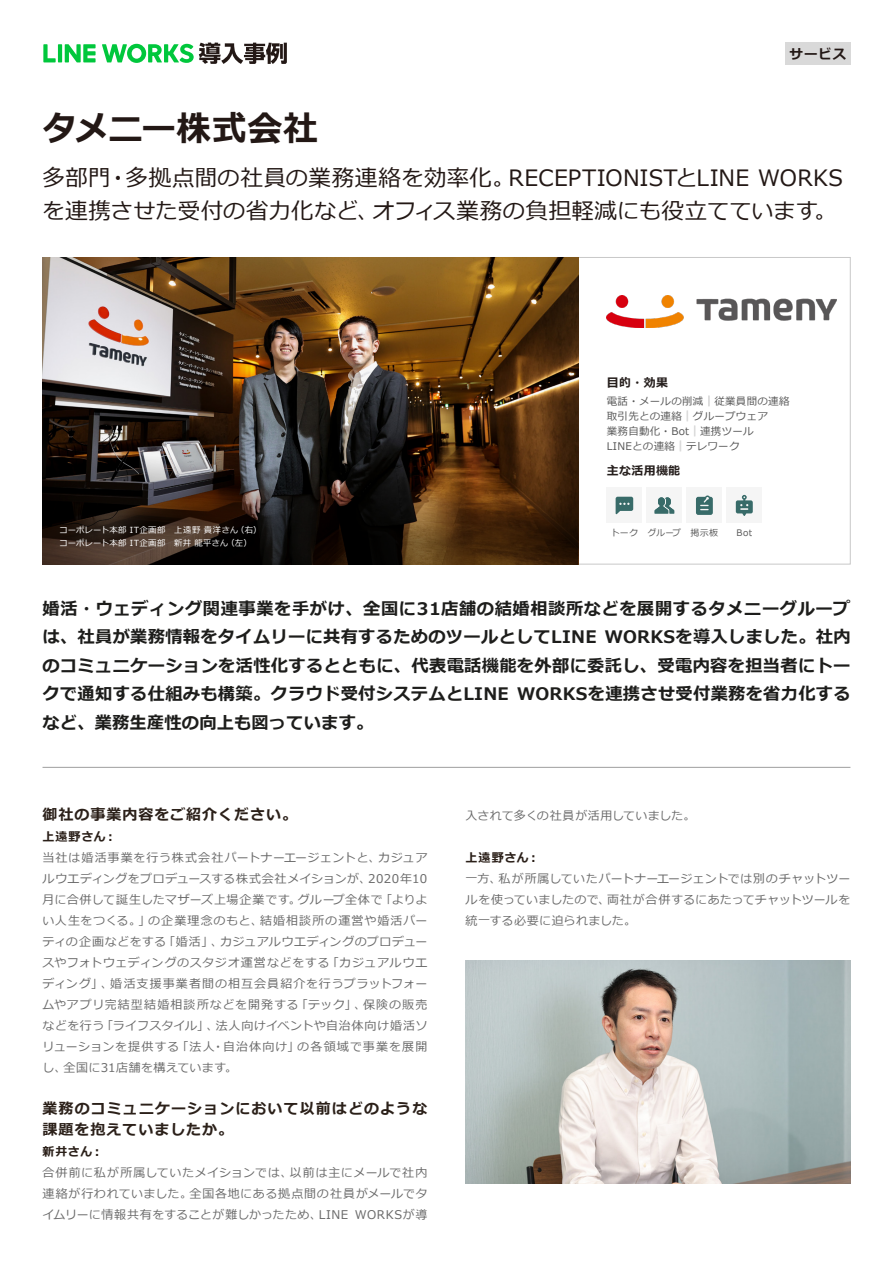
<style>
.page{position:relative;width:893px;height:1263px;background:#fff}
.page>*{position:absolute;margin:0;border:0;box-sizing:border-box;transform-origin:0 0}
.t1{font:700 34.5px "Meiryo";letter-spacing:.02em;color:#231815}
.t2{font:22.5px "Meiryo";letter-spacing:.01em;color:#231815}
.t3{font:700 17.25px/28.5px "Meiryo";letter-spacing:.015em;color:#1d1d1b}
.t4{font:700 17.25px/28.5px "Meiryo";letter-spacing:.035em;color:#1d1d1b;text-align:right}
.t5{font:700 15px/21px "Meiryo";letter-spacing:.065em;color:#2b2019}
.t6{font:700 13.5px "Meiryo";color:#231815}
.t7{font:12px/21px "Meiryo";letter-spacing:.04em;color:#6a6a6a}
.t8{font:12px/21px "Meiryo";letter-spacing:.065em;color:#6a6a6a}
.t9{font:12px "Meiryo";letter-spacing:.015em;color:#6a6a6a}
.t10{font:12px/21px "Meiryo";letter-spacing:.07em;color:#6a6a6a}
.t11{font:12px "Meiryo";letter-spacing:.01em;color:#6a6a6a}
.t12{font:12px "Meiryo";letter-spacing:.02em;color:#6a6a6a}
.t13{font:12px "Meiryo";letter-spacing:.005em;color:#6a6a6a}
.t14{font:700 12px "Meiryo";letter-spacing:.06em;color:#2b2019}
.t15{font:700 12px "Meiryo";letter-spacing:.025em;color:#251e1c}
.t16{font:12px "Meiryo";letter-spacing:.105em;color:#6a6a6a}
.t17{font:12px "Meiryo";letter-spacing:.09em;color:#6a6a6a}
.t18{font:10.5px/15px "Meiryo";letter-spacing:.025em;color:#585858}
.t19{font:9px "Meiryo";letter-spacing:.035em;color:#585858}
.t20{font:9px "Meiryo";letter-spacing:.035em;color:#585858;scale:.95 1}
.t21{font:8.4px/13.5px "Meiryo";letter-spacing:.025em;color:#fff}
.s1{font-size:10.05px;color:#dcdcdc}
</style>
<div class="page">
<svg style="left:102px;top:43px;width:185px;height:21px"></svg>
<hr style="left:58px;top:44px;width:4px;height:18px;background:#00c73c">
<svg style="left:43px;top:44px;width:13px;height:18px"></svg>
<svg style="left:65px;top:44px;width:31px;height:18px"></svg>
<img style="left:43px;top:257px;width:535px;height:167px">
<div style="left:785px;top:43px;width:65px;height:22px;background:#d9d9d9"></div>
<img style="left:607px;top:296px;width:229px;height:32px">
<hr style="left:43px;top:767px;width:807px;height:1px;background:#9e9e9e">
<img style="left:466px;top:960px;width:384px;height:223px">
<div style="left:607px;top:488px;width:35px;height:35px;background:#f5f5f5"></div>
<svg style="left:616px;top:497px;width:17px;height:17px"></svg>
<div style="left:647px;top:488px;width:35px;height:35px;background:#f5f5f5"></div>
<svg style="left:655px;top:497px;width:19px;height:16px"></svg>
<div style="left:687px;top:488px;width:35px;height:35px;background:#f5f5f5"></div>
<svg style="left:696px;top:495px;width:17px;height:20px"></svg>
<div style="left:727px;top:488px;width:35px;height:35px;background:#f5f5f5"></div>
<svg style="left:736px;top:495px;width:17px;height:21px"></svg>
<svg style="left:43px;top:424px;width:535px;height:140px;background:#35261a"></svg>
<p class="t6" style="left:790px;top:44px;width:58px">サービス</p>
<h1 class="t1" style="left:43px;top:104px;width:276px">タメニー株式会社</h1>
<h2 class="t2" style="left:43px;top:162px;width:70px">多部門</h2>
<h2 class="t2" style="left:126px;top:162px;width:391px">多拠点間の社員の業務連絡を効率化。</h2>
<h2 class="t2" style="left:107px;top:162px;width:24px">・</h2>
<h2 class="t2" style="left:508px;top:162px;width:336px">RECEPTIONISTとLINE WORKS</h2>
<h2 class="t2" style="left:43px;top:195px;width:338px">を連携させた受付の省力化など、</h2>
<h2 class="t2" style="left:372px;top:195px;width:447px">オフィス業務の負担軽減にも役立てています</h2>
<h2 class="t2" style="left:814px;top:195px;width:24px">。</h2>
<p class="t21" style="left:226px;top:523px;width:27px;text-indent:-167px">コーポレート本部 IT企画部　上遠野貴洋さん<br>（左(</p>
<p class="t21" style="left:236px;top:523px;width:27px">（右）</p>
<p class="t21" style="left:60px;top:537px;width:170px">コーポレート本部 IT企画部　新井龍平さん</p>
<p class="t15" style="left:607px;top:374px;width:63px">目的・効果</p>
<p class="t18" style="left:607px;top:394px;width:184px">電話・メールの削減<span class="s1">｜</span>従業員間の連絡取引先との連絡<span class="s1">｜</span>グループウェア<br>業務自動化・Bot<span class="s1">｜</span>連携ツール<br>LINEとの連絡<span class="s1">｜</span>テレワーク</p>
<p class="t15" style="left:607px;top:462px;width:75px">主な活用機能</p>
<p class="t19" style="left:611px;top:526px;width:29px">トーク</p>
<p class="t20" style="left:648px;top:526px;width:36px">グループ</p>
<p class="t19" style="left:690px;top:526px;width:29px">掲示板</p>
<p class="t19" style="left:736px;top:526px;width:17px">Bot</p>
<h3 class="t4" style="left:43px;top:595px;width:810px">婚活・ウェディング関連事業を手がけ、全国に31店舗の結婚相談所などを展開するタメニーグループ<br>WORKSを導入しました。社内</h3>
<h3 class="t3" style="left:43px;top:623px;width:556px">は、社員が業務情報をタイムリーに共有するためのツールとしてLINE</h3>
<h3 class="t3" style="left:43px;top:652px;width:809px">のコミュニケーションを活性化するとともに、代表電話機能を外部に委託し、受電内容を担当者にトー</h3>
<h3 class="t3" style="left:517px;top:680px;width:335px">WORKSを連携させ受付業務を省力化する</h3>
<h3 class="t3" style="left:43px;top:680px;width:468px">クで通知する仕組みも構築。クラウド受付システムとLINEなど、業務生産性の向上も図っています。</h3>
<p class="t5" style="left:43px;top:805px;width:256px">御社の事業内容をご紹介ください。</p>
<p class="t14" style="left:43px;top:828px;width:75px">上遠野さん：</p>
<p class="t7" style="left:368px;top:848px;width:61px;text-indent:-326px">当社は婚活事業を行う株式会社パートナーエージェントと、<br>2020年10</p>
<p class="t7" style="left:378px;top:848px;width:51px">カジュア</p>
<p class="t7" style="left:43px;top:869px;width:330px">ルウエディングをプロデュースする株式会社メイションが、</p>
<p class="t7" style="left:298px;top:890px;width:87px">グループ全体で</p>
<p class="t10" style="left:260px;top:890px;width:169px;text-indent:-218px">月に合併して誕生したマザーズ上場企業です。<br>結婚相談所の運営や婚活パー</p>
<p class="t7" style="left:380px;top:890px;width:48px">「よりよ</p>
<p class="t17" style="left:148px;top:913px;width:116px">の企業理念のもと、</p>
<p class="t7" style="left:43px;top:911px;width:109px">い人生をつくる。」</p>
<p class="t9" style="left:220px;top:934px;width:209px">カジュアルウエディングのプロデュー</p>
<p class="t7" style="left:43px;top:932px;width:125px">ティの企画などをする</p>
<p class="t7" style="left:163px;top:932px;width:61px">「婚活」、</p>
<p class="t8" style="left:110px;top:953px;width:319px;text-indent:-68px">スやフォトウェディングのスタジオ運営などをする<br>婚活支援事業者間の相互会員紹介を行うプラットフォー</p>
<p class="t7" style="left:327px;top:953px;width:102px">「カジュアルウエ</p>
<p class="t7" style="left:43px;top:974px;width:72px">ディング」、</p>
<p class="t8" style="left:216px;top:995px;width:213px;text-indent:-173px">ムやアプリ完結型結婚相談所などを開発する<br>法人向けイベントや自治体向け婚活ソ</p>
<p class="t7" style="left:296px;top:995px;width:71px">「テック」、</p>
<p class="t7" style="left:363px;top:995px;width:66px">保険の販売</p>
<p class="t7" style="left:43px;top:1016px;width:63px">などを行う</p>
<p class="t11" style="left:102px;top:1018px;width:118px">「ライフスタイル」、</p>
<p class="t7" style="left:212px;top:1037px;width:88px">・自治体向け」</p>
<p class="t16" style="left:297px;top:1039px;width:132px">の各領域で事業を展開</p>
<p class="t7" style="left:177px;top:1037px;width:40px">「法人</p>
<p class="t7" style="left:63px;top:1037px;width:175px;text-indent:-21px">リューションを提供する<br>全国に31店舗を構えています。</p>
<p class="t7" style="left:43px;top:1058px;width:25px">し、</p>
<p class="t5" style="left:43px;top:1099px;width:386px">業務のコミュニケーションにおいて以前はどのような課題を抱えていましたか。</p>
<p class="t14" style="left:43px;top:1143px;width:62px">新井さん：</p>
<p class="t7" style="left:290px;top:1163px;width:139px">以前は主にメールで社内</p>
<p class="t7" style="left:189px;top:1163px;width:239px;text-indent:-147px">合併前に私が所属していたメイションでは、<br>全国各地にある拠点間の社員がメールでタ</p>
<p class="t7" style="left:43px;top:1184px;width:151px">連絡が行われていました。</p>
<p class="t13" style="left:43px;top:1207px;width:281px">イムリーに情報共有をすることが難しかったため、</p>
<p class="t7" style="left:355px;top:1205px;width:74px">WORKSが導</p>
<p class="t7" style="left:319px;top:1205px;width:31px">LINE</p>
<p class="t11" style="left:466px;top:808px;width:231px">入されて多くの社員が活用していました。</p>
<p class="t14" style="left:466px;top:849px;width:75px">上遠野さん：</p>
<p class="t12" style="left:498px;top:871px;width:353px">私が所属していたパートナーエージェントでは別のチャットツー</p>
<p class="t7" style="left:466px;top:869px;width:37px">一方、</p>
<p class="t9" style="left:607px;top:892px;width:245px">両社が合併するにあたってチャットツールを</p>
<p class="t7" style="left:466px;top:890px;width:172px">ルを使っていましたので、<br>統一する必要に迫られました。</p>
</div>
